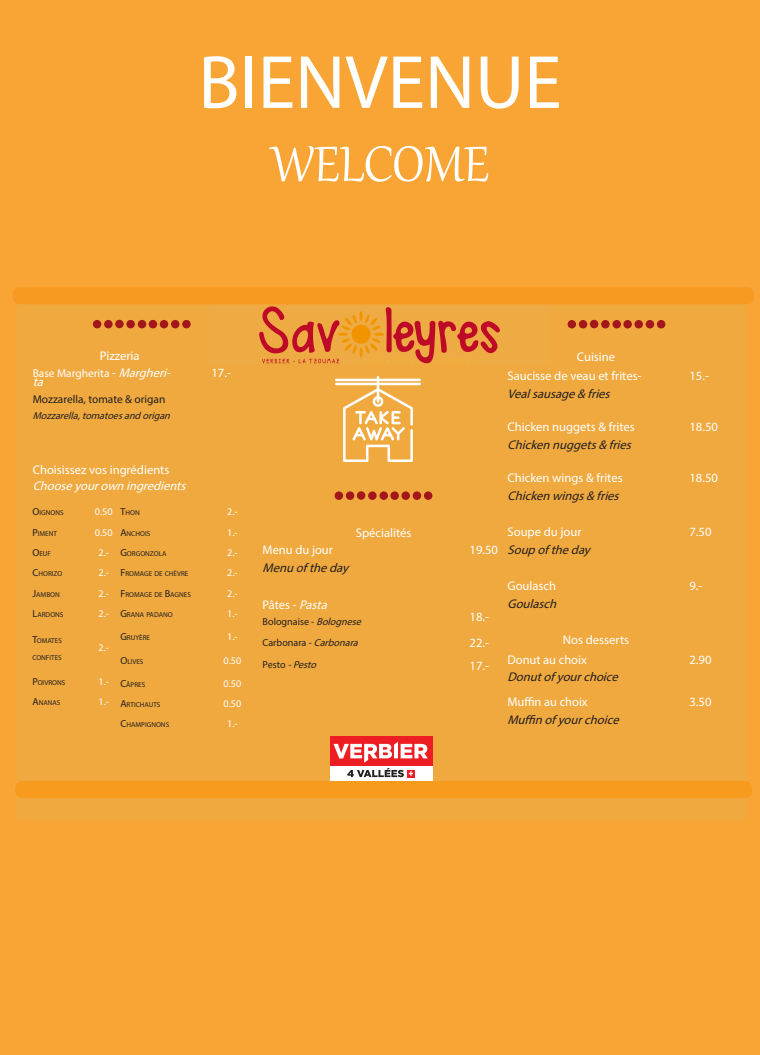
<style>
.page{position:relative;width:760px;height:1055px;background:#fff}
.page>*{position:absolute;margin:0;border:0;box-sizing:border-box;transform-origin:0 0}
.t1{font:76px "Myriad Pro";color:#fff}
.t2{font:60.8px "Gabriola";color:#fff}
.t3{font:12.6px "Myriad Pro";color:#fff}
.t4{font:italic 12.6px "Myriad Pro";color:#231f20}
.t5{font:italic 12.6px "Myriad Pro";color:#fff}
.t6{font:11.4px "Myriad Pro";color:#fff}
.t7{font:11.4px "Myriad Pro";color:#231f20}
.t8{font:10.2px "Myriad Pro";color:#fff}
.t9{font:italic 10.2px "Myriad Pro";color:#231f20}
.t10{font:10.2px "Myriad Pro";color:#231f20}
.t11{font:7.16px "Myriad Pro";color:#231f20}
.s1{font-size:12.6px}
.s2{font-style:italic;font-size:12.6px}
.s3{font-size:10.2px}
.s4{font-style:italic}
.s5{font-style:normal}
</style>
<div class="page">
<div style="left:1px;top:0;width:759px;height:1054px;background:#f8a535"></div>
<div style="left:17px;top:301px;width:729px;height:518px;background:#eeab43"></div>
<div style="left:13px;top:287px;width:741px;height:17px;background:#f79a24;border-radius:7px"></div>
<div style="left:93px;top:320px;width:8px;height:8px;background:#a3171b;border-radius:50%"></div>
<div style="left:182px;top:320px;width:9px;height:8px;background:#a3171b;border-radius:50%"></div>
<div style="left:160px;top:320px;width:8px;height:8px;background:#a3171b;border-radius:50%"></div>
<div style="left:138px;top:320px;width:8px;height:8px;background:#a3171b;border-radius:50%"></div>
<div style="left:104px;top:320px;width:9px;height:8px;background:#a3171b;border-radius:50%"></div>
<div style="left:115px;top:320px;width:9px;height:8px;background:#a3171b;border-radius:50%"></div>
<div style="left:126px;top:320px;width:9px;height:8px;background:#a3171b;border-radius:50%"></div>
<div style="left:149px;top:320px;width:8px;height:8px;background:#a3171b;border-radius:50%"></div>
<div style="left:171px;top:320px;width:8px;height:8px;background:#a3171b;border-radius:50%"></div>
<div style="left:334px;top:491px;width:9px;height:9px;background:#a3171b;border-radius:50%"></div>
<div style="left:424px;top:491px;width:8px;height:9px;background:#a3171b;border-radius:50%"></div>
<div style="left:401px;top:491px;width:9px;height:9px;background:#a3171b;border-radius:50%"></div>
<div style="left:379px;top:491px;width:9px;height:9px;background:#a3171b;border-radius:50%"></div>
<div style="left:346px;top:491px;width:8px;height:9px;background:#a3171b;border-radius:50%"></div>
<div style="left:357px;top:491px;width:8px;height:9px;background:#a3171b;border-radius:50%"></div>
<div style="left:368px;top:491px;width:8px;height:9px;background:#a3171b;border-radius:50%"></div>
<div style="left:390px;top:491px;width:9px;height:9px;background:#a3171b;border-radius:50%"></div>
<div style="left:413px;top:491px;width:8px;height:9px;background:#a3171b;border-radius:50%"></div>
<div style="left:567px;top:320px;width:9px;height:8px;background:#a3171b;border-radius:50%"></div>
<div style="left:657px;top:320px;width:8px;height:8px;background:#a3171b;border-radius:50%"></div>
<div style="left:634px;top:320px;width:9px;height:8px;background:#a3171b;border-radius:50%"></div>
<div style="left:612px;top:320px;width:9px;height:8px;background:#a3171b;border-radius:50%"></div>
<div style="left:579px;top:320px;width:8px;height:8px;background:#a3171b;border-radius:50%"></div>
<div style="left:590px;top:320px;width:8px;height:8px;background:#a3171b;border-radius:50%"></div>
<div style="left:601px;top:320px;width:8px;height:8px;background:#a3171b;border-radius:50%"></div>
<div style="left:623px;top:320px;width:9px;height:8px;background:#a3171b;border-radius:50%"></div>
<div style="left:645px;top:320px;width:9px;height:8px;background:#a3171b;border-radius:50%"></div>
<div style="left:15px;top:781px;width:737px;height:17px;background:#f89a1c;border-radius:7px"></div>
<div style="left:331px;top:766px;width:102px;height:15px;background:#fff"></div>
<div style="left:331px;top:736px;width:102px;height:30px;background:#ee1d23"></div>
<svg style="left:333px;top:742px;width:95px;height:35px"></svg>
<img style="left:335px;top:376px;width:85px;height:85px">
<svg style="left:259px;top:306px;width:241px;height:57px"></svg>
<p class="t1" style="left:198px;top:35px;width:365px">BIENVENUE</p>
<p class="t2" style="left:271px;top:124px;width:220px">WELCOME</p>
<p class="t3" style="left:100px;top:348px;width:41px">Pizzeria</p>
<p class="t6" style="left:33px;top:366px;width:143px">Base Margherita <span class="s1">-</span> <span class="s2">Margheri-</span></p>
<p class="t5" style="left:33px;top:374px;width:16px">ta</p>
<p class="t7" style="left:33px;top:392px;width:134px">Mozzarella, tomate &amp; origan</p>
<p class="t9" style="left:33px;top:409px;width:142px">Mozzarella,tomatoesandorigan</p>
<p class="t3" style="left:211px;top:365px;width:21px">17.-</p>
<p class="t3" style="left:33px;top:462px;width:138px">Choisissez vos ingrédients</p>
<p class="t5" style="left:33px;top:478px;width:158px">Chooseyourowningredients</p>
<p class="t11" style="left:120px;top:508px;width:21px"><span class="s3">T</span>HON</p>
<p class="t8" style="left:227px;top:505px;width:12px">2.-</p>
<p class="t11" style="left:120px;top:529px;width:31px"><span class="s3">A</span>NCHOIS</p>
<p class="t8" style="left:227px;top:526px;width:12px">1.-</p>
<p class="t11" style="left:120px;top:549px;width:48px"><span class="s3">G</span>ORGONZOLA</p>
<p class="t8" style="left:227px;top:546px;width:12px">2.-</p>
<p class="t11" style="left:120px;top:569px;width:70px"><span class="s3">F</span> ROMAGE DE CHÈVRE</p>
<p class="t8" style="left:227px;top:566px;width:12px">2.-</p>
<p class="t11" style="left:120px;top:590px;width:72px"><span class="s3">F</span> ROMAGE DE <span class="s3">B</span>AGNES</p>
<p class="t8" style="left:227px;top:587px;width:12px">2.-</p>
<p class="t11" style="left:120px;top:610px;width:54px"><span class="s3">G</span>RANA PADANO</p>
<p class="t8" style="left:227px;top:607px;width:12px">1.-</p>
<p class="t11" style="left:120px;top:633px;width:31px"><span class="s3">G</span>RUYÈRE</p>
<p class="t8" style="left:227px;top:630px;width:12px">1.-</p>
<p class="t11" style="left:120px;top:657px;width:25px"><span class="s3">O</span>LIVES</p>
<p class="t8" style="left:223px;top:654px;width:19px">0.50</p>
<p class="t11" style="left:120px;top:679px;width:26px"><span class="s3">C</span>ÂPRES</p>
<p class="t8" style="left:223px;top:676px;width:19px">0.50</p>
<p class="t11" style="left:120px;top:700px;width:42px"><span class="s3">A</span>RTICHAUTS</p>
<p class="t8" style="left:223px;top:697px;width:19px">0.50</p>
<p class="t11" style="left:120px;top:720px;width:50px"><span class="s3">C</span>HAMPIGNONS</p>
<p class="t8" style="left:227px;top:717px;width:12px">1.-</p>
<p class="t11" style="left:32px;top:508px;width:33px"><span class="s3">O</span>IGNONS</p>
<p class="t8" style="left:95px;top:505px;width:19px">0.50</p>
<p class="t11" style="left:32px;top:529px;width:26px"><span class="s3">P</span>IMENT</p>
<p class="t8" style="left:95px;top:526px;width:19px">0.50</p>
<p class="t11" style="left:32px;top:549px;width:20px"><span class="s3">O</span>EUF</p>
<p class="t8" style="left:99px;top:546px;width:12px">2.-</p>
<p class="t11" style="left:32px;top:569px;width:31px"><span class="s3">C</span>HORIZO</p>
<p class="t8" style="left:99px;top:566px;width:12px">2.-</p>
<p class="t11" style="left:32px;top:590px;width:29px"><span class="s3">J</span>AMBON</p>
<p class="t8" style="left:99px;top:587px;width:12px">2.-</p>
<p class="t11" style="left:32px;top:610px;width:33px"><span class="s3">L</span>ARDONS</p>
<p class="t8" style="left:99px;top:607px;width:12px">2.-</p>
<p class="t11" style="left:32px;top:636px;width:31px"><span class="s3">T</span>OMATES</p>
<p class="t11" style="left:32px;top:652px;width:31px">CONFITES</p>
<p class="t8" style="left:99px;top:641px;width:12px">2.-</p>
<p class="t11" style="left:32px;top:678px;width:34px"><span class="s3">P</span>OIVRONS</p>
<p class="t8" style="left:99px;top:675px;width:12px">1.-</p>
<p class="t11" style="left:32px;top:698px;width:29px"><span class="s3">A</span>NANAS</p>
<p class="t8" style="left:99px;top:695px;width:12px">1.-</p>
<p class="t3" style="left:356px;top:525px;width:57px">Spécialités</p>
<p class="t3" style="left:263px;top:542px;width:72px">Menu du jour</p>
<p class="t4" style="left:263px;top:559px;width:91px">Menuoftheday</p>
<p class="t3" style="left:263px;top:597px;width:70px">Pâ t e s - <span class="s4">Pasta</span></p>
<p class="t10" style="left:263px;top:614px;width:103px">Bolognaise - <span class="s4">Bolognese</span></p>
<p class="t10" style="left:263px;top:636px;width:100px">C a r b o n a ra - <span class="s4">Carbonara</span></p>
<p class="t9" style="left:263px;top:658px;width:58px"><span class="s5">Pe s t o</span> -Pesto</p>
<p class="t3" style="left:577px;top:349px;width:40px">Cuisine</p>
<p class="t3" style="left:507px;top:368px;width:136px">Saucisse de veau et frites-</p>
<p class="t4" style="left:507px;top:385px;width:108px">Vealsausage&amp; fries</p>
<p class="t3" style="left:507px;top:419px;width:129px">Chicken nuggets &amp; frites</p>
<p class="t4" style="left:507px;top:436px;width:129px">Chickennuggets&amp; fries</p>
<p class="t3" style="left:507px;top:470px;width:117px">Chicken wings &amp; frites</p>
<p class="t4" style="left:507px;top:488px;width:117px">Chickenwings&amp; fries</p>
<p class="t3" style="left:469px;top:542px;width:30px">19.50</p>
<p class="t3" style="left:469px;top:609px;width:21px">18.-</p>
<p class="t3" style="left:469px;top:634px;width:21px">22.-</p>
<p class="t3" style="left:469px;top:658px;width:21px">17.-</p>
<p class="t3" style="left:507px;top:524px;width:76px">Soupe du jour</p>
<p class="t4" style="left:507px;top:541px;width:88px">Soupoftheday</p>
<p class="t3" style="left:507px;top:578px;width:50px">Goulasch</p>
<p class="t4" style="left:507px;top:595px;width:54px">Goulasch</p>
<p class="t3" style="left:563px;top:632px;width:68px">Nos desserts</p>
<p class="t3" style="left:507px;top:651px;width:81px">Donut au choix</p>
<p class="t4" style="left:507px;top:669px;width:116px">Donutofyourchoice</p>
<p class="t3" style="left:507px;top:694px;width:82px">Muffin au choix</p>
<p class="t4" style="left:507px;top:712px;width:117px">Muffinofyourchoice</p>
<p class="t3" style="left:689px;top:368px;width:21px">15.-</p>
<p class="t3" style="left:689px;top:419px;width:30px">18.50</p>
<p class="t3" style="left:689px;top:470px;width:30px">18.50</p>
<p class="t3" style="left:689px;top:524px;width:23px">7.50</p>
<p class="t3" style="left:689px;top:578px;width:14px">9.-</p>
<p class="t3" style="left:689px;top:651px;width:23px">2.90</p>
<p class="t3" style="left:689px;top:694px;width:23px">3.50</p>
</div>
